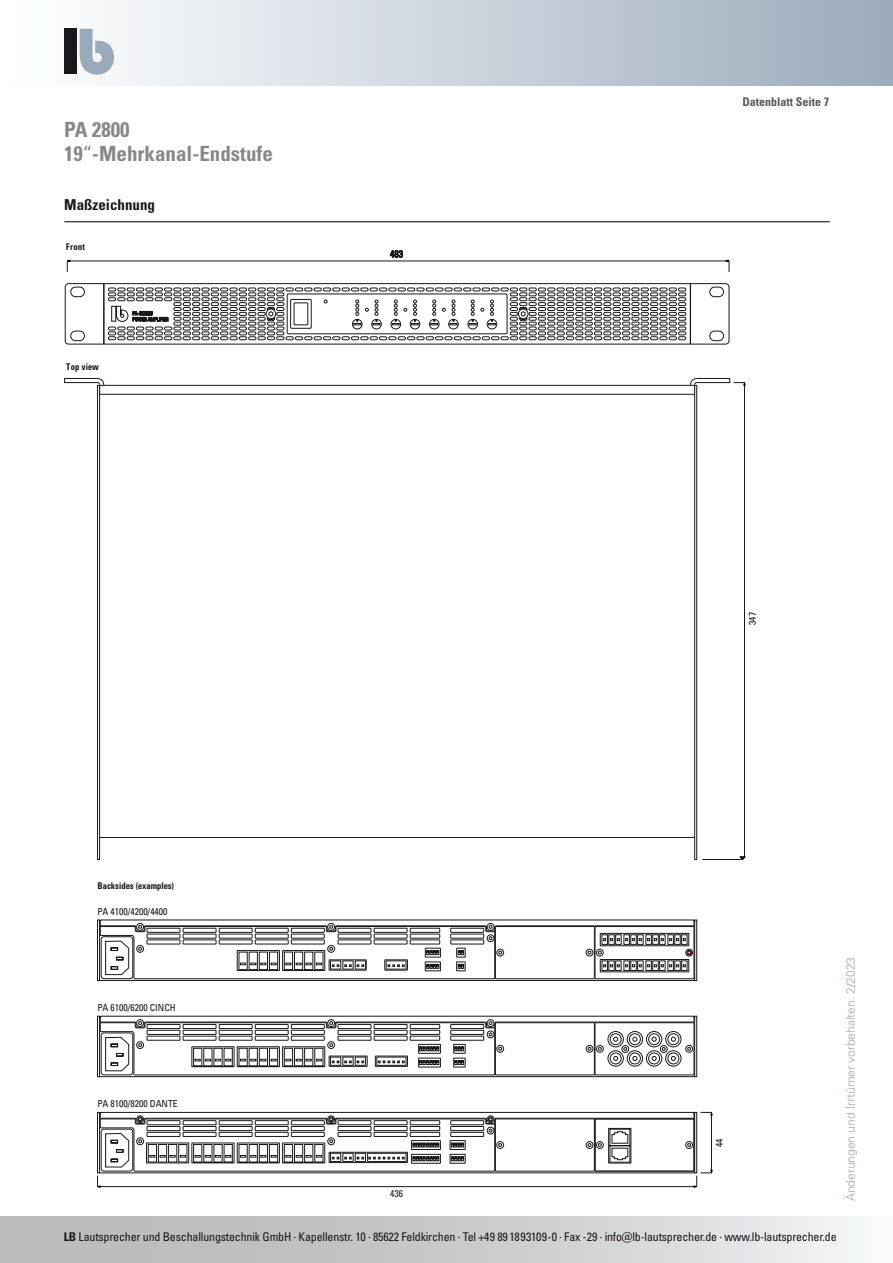
<style>
.page{position:relative;width:893px;height:1263px;background:#fff}
.page>*{position:absolute;margin:0;border:0;box-sizing:border-box;transform-origin:0 0}
.t1{font:700 condensed 21px/24px "Univers LT Pro";color:#87888a}
.t2{font:700 condensed 15px "Univers LT Pro";color:#1a171c}
.t3{font:condensed 12px "Univers LT Pro";letter-spacing:-.015em;color:#1a171c}
.t4{font:300 12px "Univers LT Pro 45";color:#9baaba}
.t5{font:700 condensed 12px "Univers LT Pro";color:#58585a}
.t6{font:condensed 9.75px "Univers Com 57";color:#1a171c}
.t7{font:500 condensed 9.75px "Univers";color:#1a171c}
.s1{font-weight:400}
.s2{font-weight:700}
</style>
<div class="page">
<div style="left:0;top:0;width:893px;height:85px;background:linear-gradient(to right,#fff,#9dabbc)"></div>
<div style="left:64px;top:29px;width:13px;height:45px;background:#1a171c"></div>
<svg style="left:80px;top:29px;width:34px;height:46px"></svg>
<div style="left:0;top:1216px;width:893px;height:47px;background:linear-gradient(to right,#afb1b3,#edeeee)"></div>
<hr style="left:64px;top:221px;width:766px;height:1px;background:#1a171c">
<svg style="left:100px;top:1015px;width:595px;height:1px"></svg>
<hr style="left:100px;top:980px;width:595px;height:1px;background:#1a171c">
<hr style="left:65px;top:378px;width:33px;height:1px;background:#1a171c">
<svg style="left:97px;top:378px;width:7px;height:4px"></svg>
<hr style="left:65px;top:382px;width:33px;height:1px;background:#1a171c">
<svg style="left:97px;top:382px;width:598px;height:456px"></svg>
<hr style="left:697px;top:378px;width:33px;height:1px;background:#1a171c">
<hr style="left:697px;top:382px;width:33px;height:1px;background:#1a171c">
<svg style="left:690px;top:378px;width:7px;height:7px"></svg>
<div style="left:100px;top:385px;width:595px;height:9px;background:#fff;border:1px solid #1a171c"></div>
<div style="left:695px;top:385px;width:2px;height:474px;background:#fff;border:1px solid #1a171c"></div>
<div style="left:97px;top:385px;width:3px;height:474px;background:#fff;border:1px solid #1a171c"></div>
<hr style="left:744px;top:385px;width:1px;height:472px;background:#1a171c">
<hr style="left:702px;top:859px;width:41px;height:1px;background:#1a171c">
<svg style="left:729px;top:378px;width:16px;height:7px"></svg>
<hr style="left:68px;top:261px;width:658px;height:1px;background:#1a171c">
<svg style="left:67px;top:260px;width:3px;height:12px"></svg>
<svg style="left:726px;top:260px;width:4px;height:12px"></svg>
<svg style="left:65px;top:283px;width:664px;height:61px"></svg>
<svg style="left:291px;top:299px;width:20px;height:29px"></svg>
<div style="left:291px;top:299px;width:20px;height:29px;border:1px solid #1a171c"></div>
<div style="left:294px;top:303px;width:14px;height:22px;background:#fff"></div>
<div style="left:294px;top:303px;width:14px;height:22px;border:1px solid #1a171c"></div>
<svg style="left:97px;top:920px;width:600px;height:60px"></svg>
<svg style="left:97px;top:1016px;width:615px;height:171px"></svg>
<div style="left:375px;top:1056px;width:32px;height:10px;border:1px solid #1a171c"></div>
<h1 class="t1" style="left:64px;top:118px;width:210px">PA 2800<br>19<span class="s1">“</span>-Mehrkanal-Endstufe</h1>
<p class="t2" style="left:64px;top:196px;width:92px">Maßzeichnung</p>
<p class="t7" style="left:66px;top:244px;width:21px">Front</p>
<p class="t7" style="left:66px;top:363px;width:35px">Top view</p>
<p class="t6" style="left:390px;top:250px;width:14px">483</p>
<p class="t5" style="left:742px;top:95px;width:88px">Datenblatt Seite 7</p>
<p class="t6" style="left:748px;top:625px;width:14px;rotate:-90deg">347</p>
<p class="t7" style="left:98px;top:882px;width:78px">Backsides (examples)</p>
<p class="t6" style="left:98px;top:908px;width:72px">PA 4100/4200/4400</p>
<p class="t6" style="left:98px;top:1004px;width:80px">PA 6100/6200 CINCH</p>
<p class="t6" style="left:98px;top:1100px;width:82px">PA 8100/8200 DANTE</p>
<p class="t6" style="left:390px;top:1190px;width:14px">436</p>
<p class="t6" style="left:715px;top:1147px;width:10px;rotate:-90deg">44</p>
<p class="t4" style="left:843px;top:1201px;width:246px;rotate:-90deg">Änderungen und Irrtümer vorbehalten. 2/2023</p>
<p class="t3" style="left:64px;top:1229px;width:774px"><span class="s2">LB</span> Lautsprecher und Beschallungstechnik GmbH · Kapellenstr. 10 · 85622 Feldkirchen · Tel +49 89 1893109-0 · Fax -29 · info@lb-lautsprecher.de · www.lb-lautsprecher.de</p>
</div>
